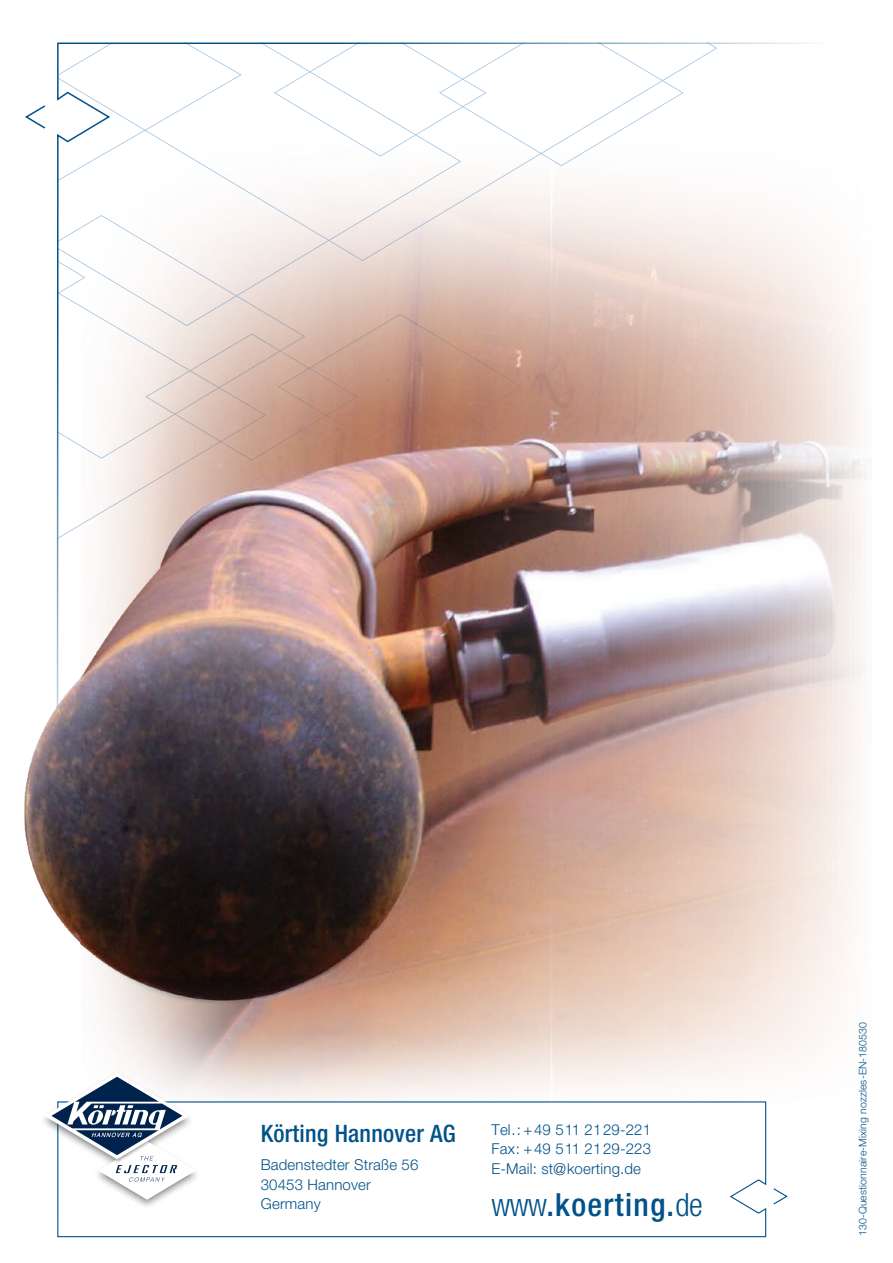
<style>
.page{position:relative;width:893px;height:1263px;background:#fff}
.page>*{position:absolute;margin:0;border:0;box-sizing:border-box;transform-origin:0 0}
.t1{font:500 condensed 31.95px "Helvetica Neue LT";letter-spacing:.04em;color:#005289}
.t2{font:500 condensed 24px "Helvetica Neue LT";letter-spacing:.01em;color:#005289}
.t3{font:300 15px/19.5px "Helvetica Neue LT";letter-spacing:.01em;color:#005289}
.t4{font:300 10.5px "Helvetica Neue LT";letter-spacing:.01em;color:#005289}
.s1{font-size:16.5px}
.s2{font-weight:300}
</style>
<div class="page">
<img style="left:25px;top:43px;width:842px;height:1058px">
<svg style="left:57px;top:1101px;width:731px;height:137px"></svg>
<img style="left:38px;top:1070px;width:164px;height:141px">
<svg style="left:45px;top:1073px;width:151px;height:127px"></svg>
<h2 class="t2" style="left:261px;top:1119px;width:196px">Körting Hannover AG</h2>
<p class="t3" style="left:261px;top:1155px;width:159px">Badenstedter Straße 56<br>30453 Hannover<br>Germany</p>
<p class="t3" style="left:491px;top:1119px;width:161px;text-align:justify">Tel.: +49 511 2129-221<br>Fax: +49 511 2129-223<br>E-Mail: st<span class="s1">@</span>koerting.de</p>
<h1 class="t1" style="left:491px;top:1185px;width:213px"><span class="s2">www</span>.koerting.<span class="s2">de</span></h1>
<p class="t4" style="left:856px;top:1236px;width:215px;rotate:-90deg">130-Questionnaire-Mixing nozzles-EN-180530</p>
</div>
